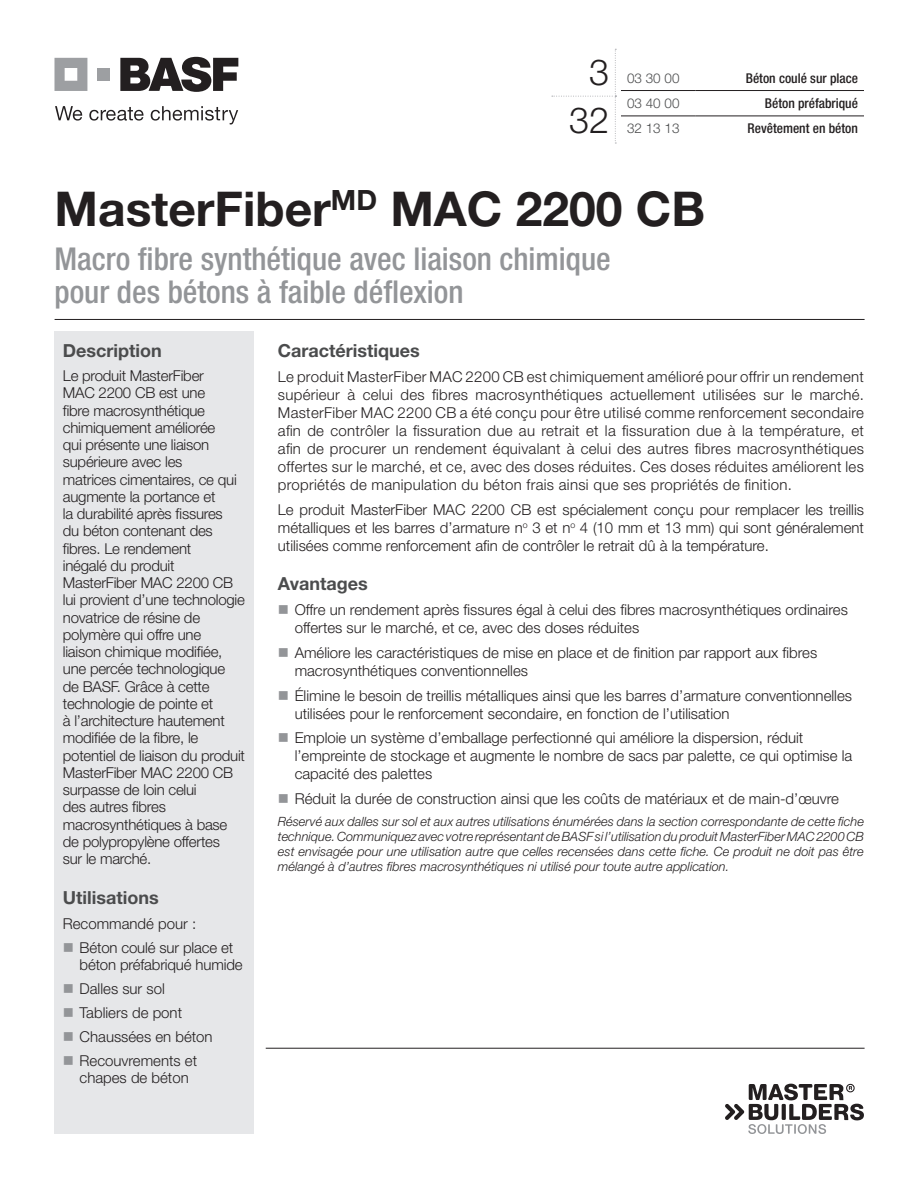
<style>
.page{position:relative;width:918px;height:1188px;background:#fff}
.page>*{position:absolute;margin:0;border:0;box-sizing:border-box;transform-origin:0 0}
.Product_Name{font:700 48px "Helvetica Neue LT Std";color:#231f20}
.Large_Numbers_-_Left{font:300 36px "Helvetica Neue LT Std";color:#231f20}
.Gray_Descriptor_Subh{font:500 condensed 31.5px/33px "Helvetica Neue LT Std";color:#939598}
.Section_Header{font:700 18px "Helvetica Neue LT Std";color:#4b4c4d}
.Pg__1_Left_Column_Bo{font:300 15px/17.2px "Helvetica Neue LT Std";letter-spacing:-.01em;color:#231f20}
.Body{font:300 15px/18px "Helvetica Neue LT Std";color:#231f20;text-align:justify}
.Bold_Description_-_R{font:500 condensed 13.5px "Helvetica Neue LT Std";color:#231f20}
.Middle_Numbers_-_Gra{font:300 13.5px "Helvetica Neue LT Std";color:#4b4c4d}
.CHART_NOTE{font:italic 300 12.75px/15px "Helvetica Neue LT Std";color:#231f20;text-align:justify}
</style>
<div class="page">
<hr style="left:55px;top:319px;width:810px;height:1px;background:#231f20">
<div style="left:54px;top:331px;width:200px;height:803px;background:#e6e7e9"></div>
<svg style="left:725px;top:1084px;width:139px;height:50px"></svg>
<hr style="left:266px;top:1048px;width:599px;height:1px;background:#231f20">
<svg style="left:120px;top:57px;width:118px;height:35px"></svg>
<svg style="left:55px;top:58px;width:32px;height:33px"></svg>
<div style="left:98px;top:68px;width:12px;height:13px;background:#9d9fa2"></div>
<svg style="left:55px;top:106px;width:27px;height:15px"></svg>
<svg style="left:89px;top:107px;width:55px;height:14px"></svg>
<svg style="left:151px;top:106px;width:87px;height:19px"></svg>
<svg style="left:552px;top:49px;width:64px;height:95px"></svg>
<hr style="left:621px;top:90px;width:74px;height:1px;background:#231f20">
<hr style="left:695px;top:90px;width:169px;height:1px;background:#231f20">
<hr style="left:621px;top:116px;width:74px;height:1px;background:#231f20">
<hr style="left:695px;top:116px;width:169px;height:1px;background:#231f20">
<p class="Large_Numbers_-_Left" style="left:589px;top:51px;width:22px">3</p>
<p class="Large_Numbers_-_Left" style="left:569px;top:98px;width:42px">32</p>
<p class="Middle_Numbers_-_Gra" style="left:627px;top:70px;width:54px">03 30 00</p>
<p class="Bold_Description_-_R" style="left:746px;top:70px;width:114px">Béton coulé sur place</p>
<p class="Middle_Numbers_-_Gra" style="left:627px;top:95px;width:54px">03 40 00</p>
<p class="Bold_Description_-_R" style="left:765px;top:95px;width:95px">Béton préfabriqué</p>
<p class="Middle_Numbers_-_Gra" style="left:627px;top:120px;width:54px">32 13 13</p>
<p class="Bold_Description_-_R" style="left:748px;top:121px;width:112px">Revêtement en béton</p>
<p class="Product_Name" style="left:55px;top:179px;width:652px">MasterFiber<sup>MD</sup> MAC 2200 CB</p>
<p class="Gray_Descriptor_Subh" style="left:55px;top:241px;width:558px">Macro fibre synthétique avec liaison chimique pour des bétons à faible déflexion</p>
<p class="Section_Header" style="left:63px;top:339px;width:100px">Description</p>
<p class="Pg__1_Left_Column_Bo" style="left:63px;top:367px;width:184px">Le produit MasterFiber<br>MAC 2200 CB est une<br>fibre macrosynthétique chimiquement améliorée<br>qui présente une liaison supérieure avec les<br>matrices cimentaires, ce qui augmente la portance et<br>la durabilité après fissures<br>du béton contenant des fibres. Le rendement<br>inégalé du produit<br>MasterFiber MAC 2200 CB lui provient d’une technologie novatrice de résine de polymère qui offre une<br>liaison chimique modifiée, une percée technologique de BASF. Grâce à cette technologie de pointe et<br>à l’architecture hautement modifiée de la fibre, le potentiel de liaison du produit<br>MasterFiber MAC 2200 CB surpasse de loin celui<br>des autres fibres macrosynthétiques à base de polypropylène offertes<br>sur le marché.</p>
<p class="Section_Header" style="left:63px;top:886px;width:97px">Utilisations</p>
<p class="Body" style="left:63px;top:914px;width:135px">Recommandé pour :</p>
<p class="Pg__1_Left_Column_Bo" style="left:80px;top:938px;width:164px">Béton coulé sur place et béton préfabriqué humide</p>
<p class="Pg__1_Left_Column_Bo" style="left:80px;top:980px;width:87px">Dalles sur sol</p>
<p class="Pg__1_Left_Column_Bo" style="left:80px;top:1004px;width:104px">Tabliers de pont</p>
<p class="Pg__1_Left_Column_Bo" style="left:80px;top:1028px;width:135px">Chaussées en béton</p>
<p class="Pg__1_Left_Column_Bo" style="left:80px;top:1052px;width:119px">Recouvrements et chapes de béton</p>
<p class="Section_Header" style="left:278px;top:339px;width:143px">Caractéristiques</p>
<p class="Body" style="left:278px;top:367px;width:588px">Le produit MasterFiber MAC 2200 CB est chimiquement amélioré pour offrir un rendement supérieur à celui des fibres macrosynthétiques actuellement utilisées sur le marché.<br>MasterFiber MAC 2200 CB a été conçu pour être utilisé comme renforcement secondaire afin de contrôler la fissuration due au retrait et la fissuration due à la température, et afin de procurer un rendement équivalant à celui des autres fibres macrosynthétiques offertes sur le marché, et ce, avec des doses réduites. Ces doses réduites améliorent les propriétés de manipulation du béton frais ainsi que ses propriétés de finition.</p>
<p class="Body" style="left:278px;top:500px;width:588px">Le produit MasterFiber MAC 2200 CB est spécialement conçu pour remplacer les treillis métalliques et les barres d’armature n<sup>o</sup> 3 et n<sup>o</sup> 4 (10 mm et 13 mm) qui sont généralement utilisées comme renforcement afin de contrôler le retrait dû à la température.</p>
<p class="Section_Header" style="left:278px;top:573px;width:92px">Avantages</p>
<p class="Pg__1_Left_Column_Bo" style="left:295px;top:600px;width:555px;line-height:18px">Offre un rendement après fissures égal à celui des fibres macrosynthétiques ordinaires offertes sur le marché, et ce, avec des doses réduites</p>
<p class="Pg__1_Left_Column_Bo" style="left:295px;top:643px;width:524px;line-height:18px">Améliore les caractéristiques de mise en place et de finition par rapport aux fibres macrosynthétiques conventionnelles</p>
<p class="Pg__1_Left_Column_Bo" style="left:295px;top:686px;width:559px;line-height:18px">Élimine le besoin de treillis métalliques ainsi que les barres d’armature conventionnelles utilisées pour le renforcement secondaire, en fonction de l’utilisation</p>
<p class="Pg__1_Left_Column_Bo" style="left:295px;top:729px;width:559px;line-height:18px">Emploie un système d’emballage perfectionné qui améliore la dispersion, réduit l’empreinte de stockage et augmente le nombre de sacs par palette, ce qui optimise la capacité des palettes</p>
<p class="Pg__1_Left_Column_Bo" style="left:295px;top:790px;width:546px">Réduit la durée de construction ainsi que les coûts de matériaux et de main-d’œuvre</p>
<p class="CHART_NOTE" style="left:278px;top:814px;width:588px">Réservé aux dalles sur sol et aux autres utilisations énumérées dans la section correspondante de cette fiche technique. Communiquez avec votre représentant de BASF si l’utilisation du produit MasterFiber MAC 2200 CB est envisagée pour une utilisation autre que celles recensées dans cette fiche. Ce produit ne doit pas être mélangé à d’autres fibres macrosynthétiques ni utilisé pour toute autre application.</p>
</div>
